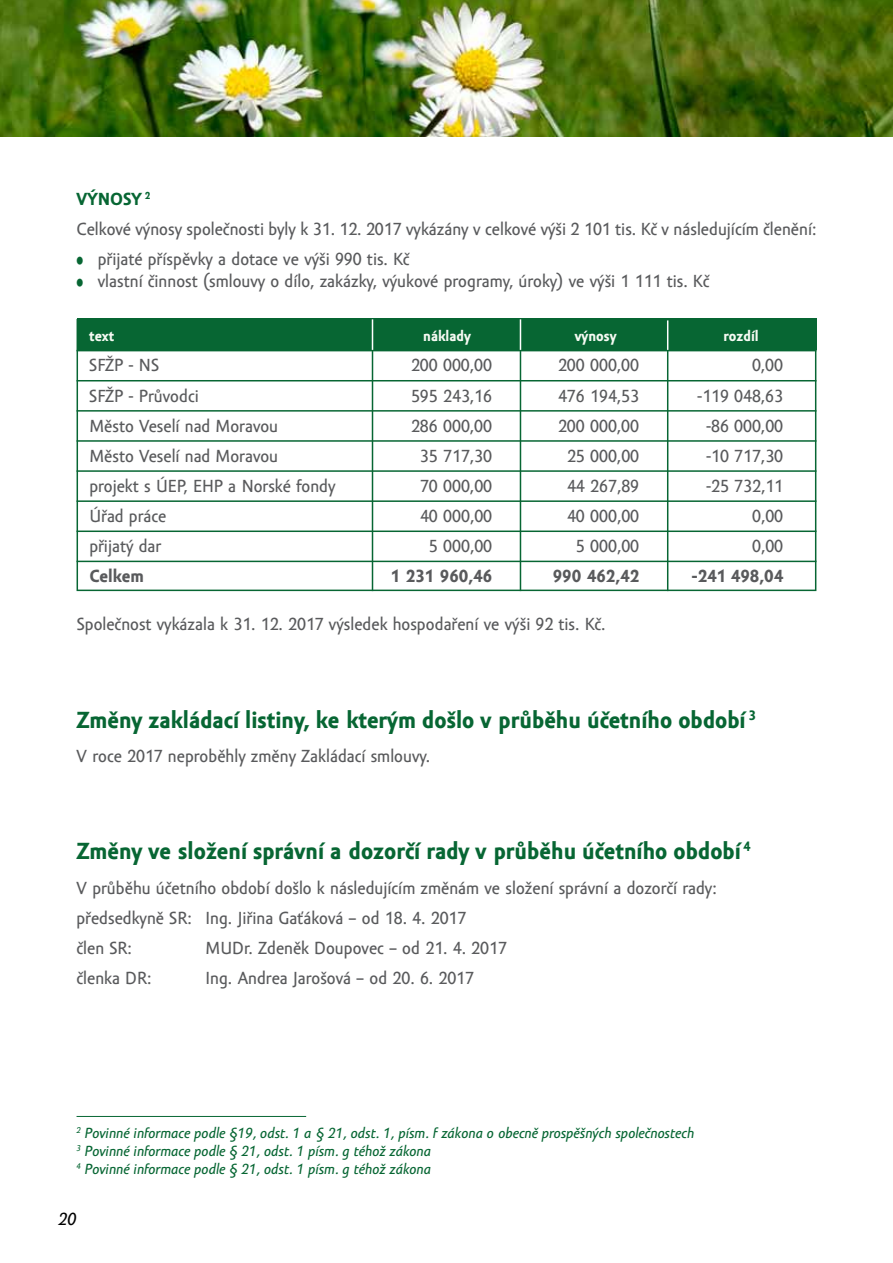
<style>
.page{position:relative;width:893px;height:1263px;background:#fff}
.page>*{position:absolute;margin:0;border:0;box-sizing:border-box;transform-origin:0 0}
.t1{font:700 24px "Amor Sans Text Pro";color:#076633}
.t2{font:18px/30.2px "Amor Sans Text Pro";color:#595a5c}
.t3{font:700 18px "Amor Sans Text Pro";color:#595a5c}
.t4{font:italic 18px "Amor Sans Text Pro";color:#000}
.t5{font:italic 15px/18px "Amor Sans Text Pro";color:#076633}
.t6{font:700 15px "Amor Sans Text Pro";color:#f6faf3}
.s1{font-weight:700;color:#076633}
.s2{color:#076633}
</style>
<div class="page">
<img style="left:0;top:0;width:893px;height:136px">
<hr style="left:77px;top:1116px;width:229px;height:1px;background:#076633">
<div style="left:77px;top:319px;width:739px;height:31px;background:#076633"></div>
<hr style="left:667px;top:351px;width:1px;height:240px;background:#076633">
<hr style="left:667px;top:319px;width:1px;height:31px;background:#fff">
<div style="left:77px;top:319px;width:739px;height:272px;border:2px solid #076633"></div>
<hr style="left:520px;top:351px;width:1px;height:240px;background:#076633">
<hr style="left:520px;top:319px;width:1px;height:31px;background:#fff">
<hr style="left:372px;top:351px;width:1px;height:240px;background:#076633">
<hr style="left:372px;top:319px;width:1px;height:31px;background:#fff">
<hr style="left:77px;top:350px;width:739px;height:1px;background:#076633">
<hr style="left:77px;top:380px;width:739px;height:1px;background:#076633">
<hr style="left:77px;top:410px;width:739px;height:2px;background:#076633">
<hr style="left:77px;top:440px;width:739px;height:2px;background:#076633">
<hr style="left:77px;top:470px;width:739px;height:2px;background:#076633">
<hr style="left:77px;top:500px;width:739px;height:2px;background:#076633">
<hr style="left:77px;top:530px;width:739px;height:2px;background:#076633">
<hr style="left:77px;top:561px;width:739px;height:1px;background:#076633">
<p class="t2" style="left:77px;top:184px;width:741px"><span class="s1">Výnosy</span> <sup>2<br></sup>Celkové výnosy společnosti byly k 31. 12. 2017 vykázány v celkové výši 2 101 tis. Kč v následujícím členění:</p>
<p class="t2" style="left:77px;top:244px;width:335px"><span class="s2">•</span> přijaté příspěvky a dotace ve výši 990 tis. Kč</p>
<p class="t2" style="left:77px;top:266px;width:634px"><span class="s2">•</span> vlastní činnost (smlouvy o dílo, zakázky, výukové programy, úroky) ve výši 1 111 tis. Kč</p>
<p class="t6" style="left:89px;top:329px;width:26px">text</p>
<p class="t6" style="left:423px;top:329px;width:49px">náklady</p>
<p class="t6" style="left:575px;top:329px;width:43px">výnosy</p>
<p class="t6" style="left:723px;top:329px;width:37px">rozdíl</p>
<p class="t2" style="left:89px;top:351px;width:71px">SFŽP - NS</p>
<p class="t2" style="left:411px;top:351px;width:83px">200 000,00</p>
<p class="t2" style="left:558px;top:351px;width:83px">200 000,00</p>
<p class="t2" style="left:752px;top:351px;width:33px">0,00</p>
<p class="t2" style="left:89px;top:381px;width:111px">SFŽP - Průvodci</p>
<p class="t2" style="left:411px;top:381px;width:83px">595 243,16</p>
<p class="t2" style="left:558px;top:381px;width:83px">476 194,53</p>
<p class="t2" style="left:697px;top:381px;width:87px">-119 048,63</p>
<p class="t2" style="left:89px;top:411px;width:190px">Město Veselí nad Moravou</p>
<p class="t2" style="left:411px;top:411px;width:83px">286 000,00</p>
<p class="t2" style="left:558px;top:411px;width:83px">200 000,00</p>
<p class="t2" style="left:706px;top:411px;width:79px">-86 000,00</p>
<p class="t2" style="left:89px;top:441px;width:190px">Město Veselí nad Moravou</p>
<p class="t2" style="left:420px;top:441px;width:74px">35 717,30</p>
<p class="t2" style="left:567px;top:441px;width:74px">25 000,00</p>
<p class="t2" style="left:706px;top:441px;width:79px">-10 717,30</p>
<p class="t2" style="left:89px;top:471px;width:248px">projekt s ÚEP, EHP a Norské fondy</p>
<p class="t2" style="left:420px;top:471px;width:74px">70 000,00</p>
<p class="t2" style="left:567px;top:471px;width:74px">44 267,89</p>
<p class="t2" style="left:706px;top:471px;width:79px">-25 732,11</p>
<p class="t2" style="left:89px;top:501px;width:78px">Úřad práce</p>
<p class="t2" style="left:420px;top:501px;width:74px">40 000,00</p>
<p class="t2" style="left:567px;top:501px;width:74px">40 000,00</p>
<p class="t2" style="left:752px;top:501px;width:33px">0,00</p>
<p class="t2" style="left:89px;top:531px;width:73px">přijatý dar</p>
<p class="t2" style="left:429px;top:531px;width:65px">5 000,00</p>
<p class="t2" style="left:576px;top:531px;width:65px">5 000,00</p>
<p class="t2" style="left:752px;top:531px;width:33px">0,00</p>
<p class="t3" style="left:89px;top:567px;width:56px">Celkem</p>
<p class="t3" style="left:391px;top:567px;width:103px">1 231 960,46</p>
<p class="t3" style="left:553px;top:567px;width:88px">990 462,42</p>
<p class="t3" style="left:692px;top:567px;width:93px">-241 498,04</p>
<p class="t2" style="left:77px;top:609px;width:530px">Společnost vykázala k 31. 12. 2017 výsledek hospodaření ve výši 92 tis. Kč.</p>
<h1 class="t1" style="left:77px;top:707px;width:681px">Změny zakládací listiny, ke kterým došlo v průběhu účetního období <sup>3</sup></h1>
<p class="t2" style="left:77px;top:741px;width:355px">V roce 2017 neproběhly změny Zakládací smlouvy.</p>
<h1 class="t1" style="left:77px;top:839px;width:675px">Změny ve složení správní a dozorčí rady v průběhu účetního období<sup>4</sup></h1>
<p class="t2" style="left:77px;top:873px;width:642px">V průběhu účetního období došlo k následujícím změnám ve složení správní a dozorčí rady: předsedkyně SR: Ing. Jiřina Gaťáková – od 18. 4. 2017<br>člen SR:</p>
<p class="t2" style="left:206px;top:933px;width:303px">MUDr. Zdeněk Doupovec – od 21. 4. 2017</p>
<p class="t2" style="left:77px;top:963px;width:77px">členka DR:</p>
<p class="t2" style="left:206px;top:963px;width:270px">Ing. Andrea Jarošová – od 20. 6. 2017</p>
<p class="t5" style="left:77px;top:1124px;width:619px"><sup>2</sup> Povinné informace podle §19, odst. 1 a § 21, odst. 1, písm. f zákona o obecně prospěšných společnostech<br><sup>3</sup> Povinné informace podle § 21, odst. 1 písm. g téhož zákona<br><sup>4</sup> Povinné informace podle § 21, odst. 1 písm. g téhož zákona</p>
<p class="t4" style="left:58px;top:1209px;width:20px">20</p>
</div>
